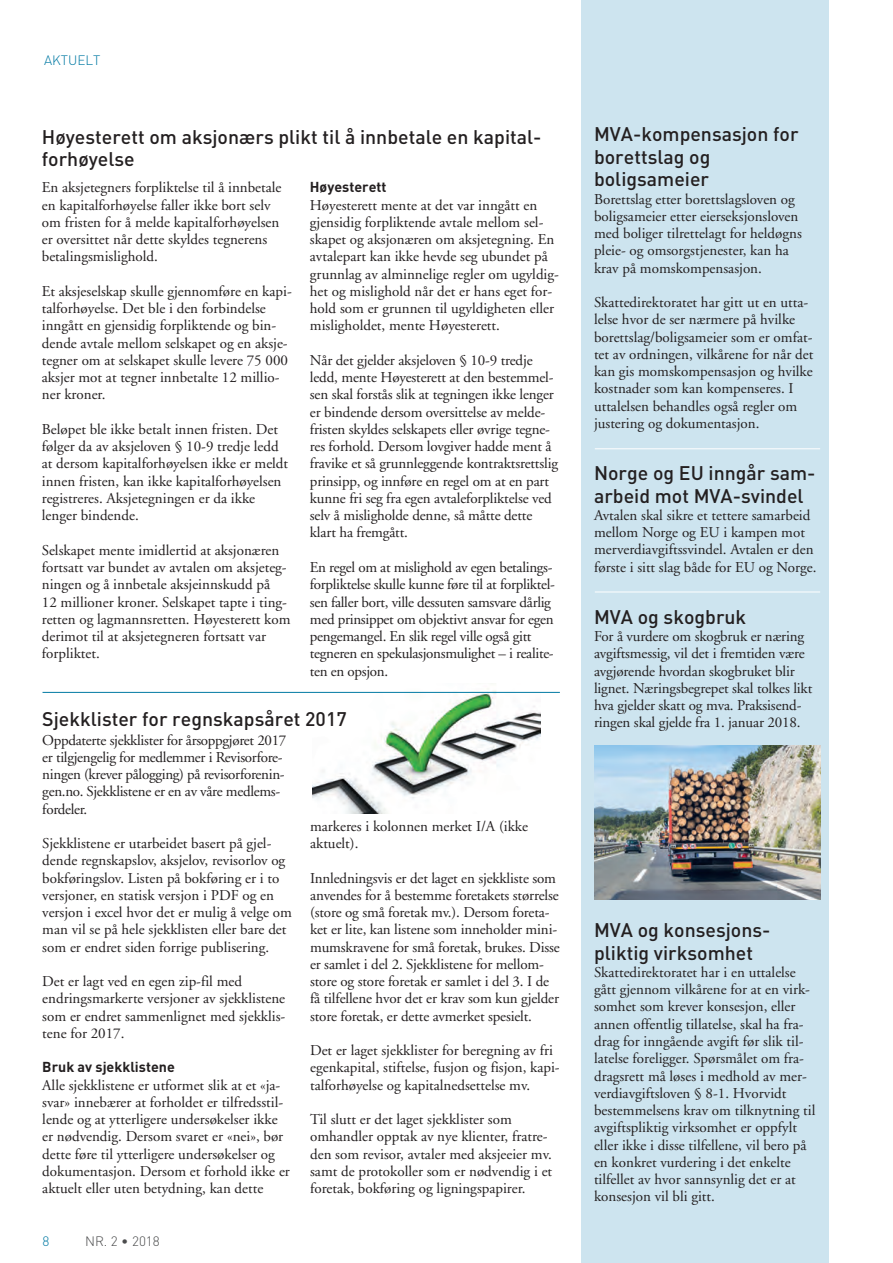
<style>
.page{position:relative;width:893px;height:1263px;background:#fff}
.page>*{position:absolute;margin:0;border:0;box-sizing:border-box;transform-origin:0 0}
.t1{font:500 19.5px/22.5px "DIN";color:#231f20}
.t2{font:15px/17.2px "Adobe Garamond";color:#231f20}
.t3{font:15px/17.2px "Adobe Garamond";letter-spacing:-.02em;color:#231f20}
.t4{font:700 14.25px "DIN";color:#231f20}
.t5{font:300 13.5px "DIN";color:#4b4c4d}
.t6{font:300 13.5px "DIN";color:#0079a3}
</style>
<div class="page">
<img style="left:312px;top:691px;width:229px;height:122px">
<div style="left:581px;top:0;width:248px;height:1263px;background:#cde4ef"></div>
<hr style="left:43px;top:692px;width:517px;height:1px;background:#0079a3">
<hr style="left:595px;top:448px;width:225px;height:1px;background:#fff">
<hr style="left:595px;top:592px;width:225px;height:1px;background:#fff">
<img style="left:595px;top:745px;width:225px;height:155px">
<p class="t6" style="left:44px;top:52px;width:58px">AKTUELT</p>
<h1 class="t1" style="left:42px;top:125px;width:501px">Høyesterett om aksjonærs plikt til å innbetale en kapital&shy;forhøyelse</h1>
<p class="t2" style="left:42px;top:179px;width:241px">En aksjetegners forpliktelse til å innbetale en kapitalforhøyelse faller ikke bort selv om fristen for å melde kapitalforhøyelsen er oversittet når dette skyldes tegnerens betalingsmislighold.</p>
<p class="t2" style="left:42px;top:283px;width:251px">Et aksjeselskap skulle gjennomføre en kapi&shy;talforhøyelse. Det ble i den forbindelse inngått en gjensidig forpliktende og bin&shy;dende avtale mellom selskapet og en aksje&shy;tegner om at selskapet skulle levere 75 000 aksjer mot at tegner innbetalte 12 millio&shy;ner kroner.</p>
<p class="t2" style="left:42px;top:421px;width:248px">Beløpet ble ikke betalt innen fristen. Det følger da av aksjeloven § 10-9 tredje ledd at dersom kapitalforhøyelsen ikke er meldt innen fristen, kan ikke kapitalforhøyelsen registreres. Aksjetegningen er da ikke lenger bindende.</p>
<p class="t2" style="left:42px;top:542px;width:250px">Selskapet mente imidlertid at aksjonæren fortsatt var bundet av avtalen om aksjeteg&shy;ningen og å innbetale aksjeinnskudd på<br>12 millioner kroner. Selskapet tapte i ting&shy;retten og lagmannsretten. Høyesterett kom derimot til at aksjetegneren fortsatt var forpliktet.</p>
<p class="t4" style="left:310px;top:178px;width:78px">Høyesterett</p>
<p class="t2" style="left:310px;top:197px;width:251px">Høyesterett mente at det var inngått en gjensidig forpliktende avtale mellom sel&shy;skapet og aksjonæren om aksjetegning. En avtalepart kan ikke hevde seg ubundet på grunnlag av alminnelige regler om ugyldig&shy;het og mislighold når det er hans eget for&shy;hold som er grunnen til ugyldigheten eller misligholdet, mente Høyesterett.</p>
<p class="t2" style="left:310px;top:352px;width:250px">Når det gjelder aksjeloven § 10-9 tredje ledd, mente Høyesterett at den bestemmel&shy;sen skal forstås slik at tegningen ikke lenger er bindende dersom oversittelse av melde&shy;fristen skyldes selskapets eller øvrige tegne&shy;res forhold. Dersom lovgiver hadde ment å fravike et så grunnleggende kontraktsrettslig prinsipp, og innføre en regel om at en part kunne fri seg fra egen avtaleforpliktelse ved selv å misligholde denne, så måtte dette klart ha fremgått.</p>
<p class="t3" style="left:310px;top:559px;width:247px">En regel om at mislighold av egen betalings&shy;forpliktelse skulle kunne føre til at forpliktel&shy;sen faller bort, ville dessuten samsvare dårlig med prinsippet om objektivt ansvar for egen pengemangel. En slik regel ville også gitt tegneren en spekulasjonsmulighet – i realite&shy;ten en opsjon.</p>
<h1 class="t1" style="left:42px;top:707px;width:306px">Sjekklister for regnskapsåret 2017</h1>
<p class="t3" style="left:42px;top:731px;width:246px">Oppdaterte sjekklister for årsoppgjøret 2017 er tilgjengelig for medlemmer i Revisorfore&shy;ningen (krever pålogging) på revisorforenin&shy;gen.no. Sjekklistene er en av våre medlems&shy;fordeler.</p>
<p class="t2" style="left:42px;top:835px;width:251px">Sjekklistene er utarbeidet basert på gjel&shy;dende regnskapslov, aksjelov, revisorlov og bokføringslov. Listen på bokføring er i to versjoner, en statisk versjon i PDF og en versjon i excel hvor det er mulig å velge om man vil se på hele sjekklisten eller bare det som er endret siden forrige publisering.</p>
<p class="t2" style="left:42px;top:973px;width:245px">Det er lagt ved en egen zip-fil med endringsmarkerte versjoner av sjekklistene som er endret sammenlignet med sjekklis&shy;tene for 2017.</p>
<p class="t4" style="left:42px;top:1058px;width:134px">Bruk av sjekklistene</p>
<p class="t2" style="left:42px;top:1076px;width:249px">Alle sjekklistene er utformet slik at et «ja&shy;svar» innebærer at forholdet er tilfredsstil&shy;lende og at ytterligere undersøkelser ikke er nødvendig. Dersom svaret er «nei», bør dette føre til ytterligere undersøkelser og dokumentasjon. Dersom et forhold ikke er aktuelt eller uten betydning, kan dette</p>
<p class="t2" style="left:310px;top:818px;width:220px">markeres i kolonnen merket I/A (ikke aktuelt).</p>
<p class="t2" style="left:310px;top:869px;width:251px">Innledningsvis er det laget en sjekkliste som anvendes for å bestemme foretakets størrelse (store og små foretak mv.). Dersom foreta&shy;ket er lite, kan listene som inneholder mini&shy;mumskravene for små foretak, brukes. Disse er samlet i del 2. Sjekklistene for mellom&shy;store og store foretak er samlet i del 3. I de få tilfellene hvor det er krav som kun gjelder store foretak, er dette avmerket spesielt.</p>
<p class="t2" style="left:310px;top:1042px;width:251px">Det er laget sjekklister for beregning av fri egenkapital, stiftelse, fusjon og fisjon, kapi&shy;talforhøyelse og kapitalnedsettelse mv.</p>
<p class="t2" style="left:310px;top:1111px;width:244px">Til slutt er det laget sjekklister som omhandler opptak av nye klienter, fratre&shy;den som revisor, avtaler med aksjeeier mv. samt de protokoller som er nødvendig i et foretak, bokføring og ligningspapirer.</p>
<p class="t6" style="left:43px;top:1232px;width:8px">8</p>
<p class="t5" style="left:85px;top:1232px;width:76px">NR. 2 • 2018</p>
<h1 class="t1" style="left:594px;top:122px;width:206px">MVA-kompensasjon for borettslag og boligsameier</h1>
<p class="t2" style="left:594px;top:191px;width:209px">Borettslag etter borettslagsloven og boligsameier etter eierseksjonsloven med boliger tilrettelagt for heldøgns pleie- og omsorgstjenester, kan ha krav på momskompensasjon.</p>
<p class="t2" style="left:594px;top:294px;width:221px">Skattedirektoratet har gitt ut en utta&shy;lelse hvor de ser nærmere på hvilke borettslag/boligsameier som er omfat&shy;tet av ordningen, vilkårene for når det kan gis momskompensasjon og hvilke kostnader som kan kompenseres. I uttalelsen behandles også regler om justering og dokumentasjon.</p>
<h1 class="t1" style="left:594px;top:461px;width:223px">Norge og EU inngår sam&shy;arbeid mot MVA-svindel</h1>
<p class="t2" style="left:594px;top:507px;width:224px">Avtalen skal sikre et tettere samarbeid mellom Norge og EU i kampen mot merverdiavgiftssvindel. Avtalen er den første i sitt slag både for EU og Norge.</p>
<h1 class="t1" style="left:594px;top:605px;width:154px">MVA og skogbruk</h1>
<p class="t2" style="left:594px;top:628px;width:220px">For å vurdere om skogbruk er næring avgiftsmessig, vil det i fremtiden være avgjørende hvordan skogbruket blir lignet. Næringsbegrepet skal tolkes likt hva gjelder skatt og mva. Praksisend&shy;ringen skal gjelde fra 1. januar 2018.</p>
<h1 class="t1" style="left:594px;top:918px;width:175px">MVA og konsesjons&shy;pliktig virksomhet</h1>
<p class="t2" style="left:594px;top:964px;width:223px">Skattedirektoratet har i en uttalelse gått gjennom vilkårene for at en virk&shy;somhet som krever konsesjon, eller annen offentlig tillatelse, skal ha fra&shy;drag for inngående avgift før slik til&shy;latelse foreligger. Spørsmålet om fra&shy;dragsrett må løses i medhold av mer&shy;verdiavgiftsloven § 8-1. Hvorvidt bestemmelsens krav om tilknytning til avgiftspliktig virksomhet er oppfylt eller ikke i disse tilfellene, vil bero på en konkret vurdering i det enkelte tilfellet av hvor sannsynlig det er at konsesjon vil bli gitt.</p>
</div>
